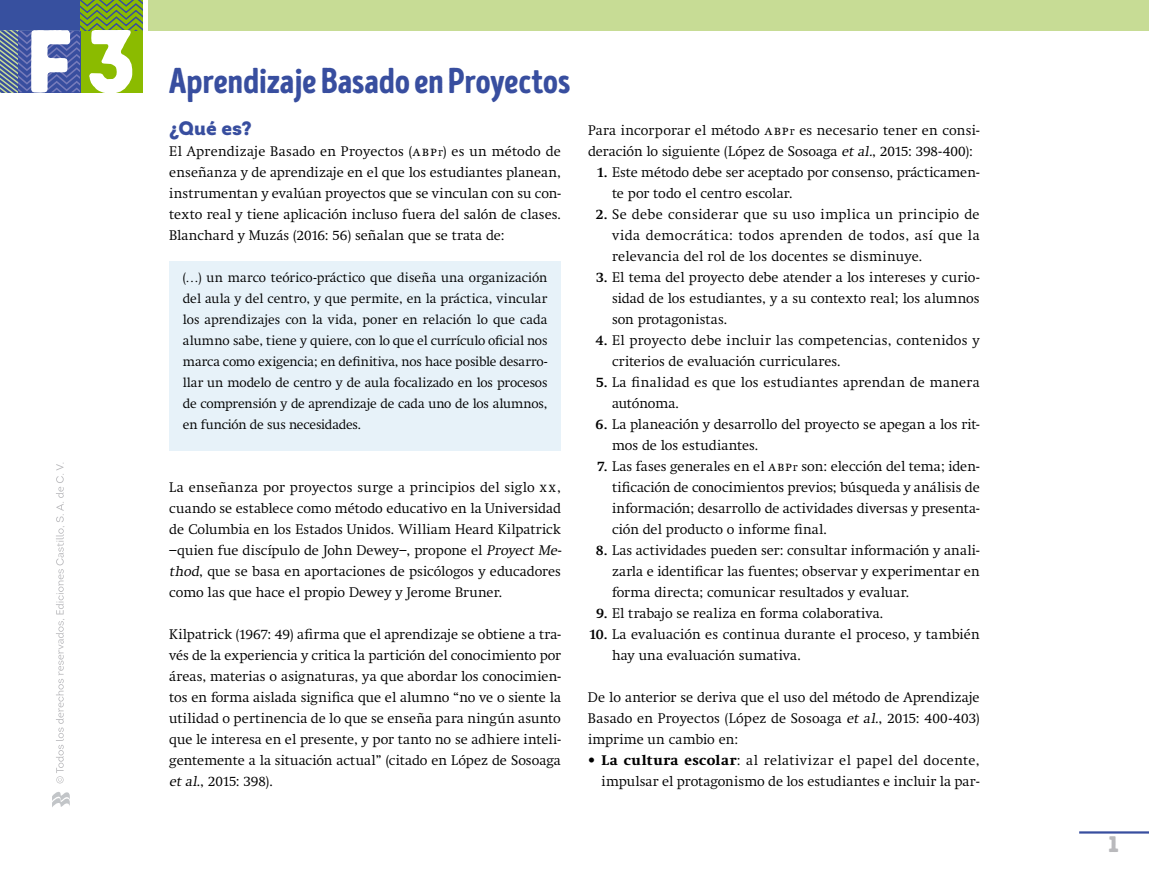
<style>
.page{position:relative;width:1149px;height:872px;background:#fff}
.page>*{position:absolute;margin:0;border:0;box-sizing:border-box;transform-origin:0 0}
.t1{font:89.1px "Intro Rust Base";color:#fff}
.t2{font:36px "Intro Head H Base";letter-spacing:-.015em;color:#384e9f}
.t3{font:22.5px "Intro Rust Base";color:#b9b9bc}
.t4{font:900 19.5px "Intro";color:#384e9f}
.t5{font:300 14.25px/21px "Swift Neue LT Pro";letter-spacing:.01em;color:#000;text-align:justify}
.t6{font:300 13.5px/21px "Swift Neue LT Pro";letter-spacing:-.01em;color:#000;text-align:justify}
.s1{font-size:12px}
.s2{font-style:italic}
.s3{font-weight:600}
.s4{font-weight:700}
</style>
<div class="page">
<svg style="left:52px;top:792px;width:18px;height:15px"></svg>
<svg style="left:56px;top:462px;width:9px;height:321px"></svg>
<div style="left:169px;top:261px;width:392px;height:189px;background:#e7f2f9"></div>
<hr style="left:1078px;top:831px;width:70px;height:2px;background:#384e9f">
<div style="left:148px;top:0;width:1000px;height:31px;background:#c7dc95"></div>
<svg style="left:0;top:0;width:142px;height:92px;background:#628163"></svg>
<h1 class="t1" style="left:25px;top:5px;width:113px">F3</h1>
<h2 class="t2" style="left:169px;top:59px;width:402px">Aprendizaje Basado en Proyectos</h2>
<h3 class="t4" style="left:169px;top:115px;width:84px">¿Qué es?</h3>
<p class="t5" style="left:169px;top:141px;width:393px">El Aprendizaje Basado en Proyectos (abp<span class="s1">r</span>) es un método de enseñanza y de aprendizaje en el que los estudiantes planean, instrumentan y evalúan proyectos que se vinculan con su con&shy;texto real y tiene aplicación incluso fuera del salón de clases.<br>Blanchard y Muzás (2016: 56) señalan que se trata de:</p>
<p class="t6" style="left:183px;top:267px;width:366px">(…) un marco teórico-práctico que diseña una organización del aula y del centro, y que permite, en la práctica, vincular los aprendizajes con la vida, poner en relación lo que cada alumno sabe, tiene y quiere, con lo que el currículo oficial nos marca como exigencia; en definitiva, nos hace posible desarro&shy;llar un modelo de centro y de aula focalizado en los procesos de comprensión y de aprendizaje de cada uno de los alumnos, en función de sus necesidades.</p>
<p class="t5" style="left:169px;top:477px;width:395px;text-align:left">La enseñanza por proyectos surge a principios del siglo xx, cuando se establece como método educativo en la Universidad de Columbia en los Estados Unidos. William Heard Kilpatrick −quien fue discípulo de John Dewey−, propone el <span class="s2">Proyect Me&shy;thod</span>, que se basa en aportaciones de psicólogos y educadores como las que hace el propio Dewey y Jerome Bruner.</p>
<p class="t5" style="left:169px;top:624px;width:393px">Kilpatrick (1967: 49) afirma que el aprendizaje se obtiene a tra&shy;vés de la experiencia y critica la partición del conocimiento por áreas, materias o asignaturas, ya que abordar los conocimien&shy;tos en forma aislada significa que el alumno “no ve o siente la utilidad o pertinencia de lo que se enseña para ningún asunto que le interesa en el presente, y por tanto no se adhiere inteli&shy;gentemente a la situación actual” (citado en López de Sosoaga <span class="s2">et al</span>., 2015: 398).</p>
<p class="t5" style="left:588px;top:120px;width:393px">Para incorporar el método abp<span class="s1">r</span> es necesario tener en consi&shy;deración lo siguiente (López de Sosoaga <span class="s2">et al.</span>, 2015: 398-400):</p>
<p class="t5" style="left:612px;top:162px;width:369px;text-indent:-15px"><span class="s3">1.</span> Este método debe ser aceptado por consenso, prácticamen&shy;te por todo el centro escolar.</p>
<p class="t5" style="left:612px;top:204px;width:369px;text-indent:-16px"><span class="s3">2.</span> Se debe considerar que su uso implica un principio de vida democrática: todos aprenden de todos, así que la relevancia del rol de los docentes se disminuye.</p>
<p class="t5" style="left:612px;top:267px;width:369px;text-indent:-16px"><span class="s3">3.</span> El tema del proyecto debe atender a los intereses y curio&shy;sidad de los estudiantes, y a su contexto real; los alumnos son protagonistas.</p>
<p class="t5" style="left:612px;top:330px;width:369px;text-indent:-17px"><span class="s3">4.</span> El proyecto debe incluir las competencias, contenidos y criterios de evaluación curriculares.</p>
<p class="t5" style="left:612px;top:372px;width:369px;text-indent:-16px"><span class="s3">5.</span> La finalidad es que los estudiantes aprendan de manera autónoma.</p>
<p class="t5" style="left:612px;top:414px;width:369px;text-indent:-16px"><span class="s3">6.</span> La planeación y desarrollo del proyecto se apegan a los rit&shy;mos de los estudiantes.</p>
<p class="t5" style="left:612px;top:456px;width:369px;text-indent:-15px"><span class="s3">7.</span> Las fases generales en el abp<span class="s1">r</span> son: elección del tema; iden&shy;tificación de conocimientos previos; búsqueda y análisis de información; desarrollo de actividades diversas y presenta&shy;ción del producto o informe final.</p>
<p class="t5" style="left:612px;top:540px;width:369px;text-indent:-16px"><span class="s3">8.</span> Las actividades pueden ser: consultar información y anali&shy;zarla e identificar las fuentes; observar y experimentar en forma directa; comunicar resultados y evaluar.</p>
<p class="t5" style="left:596px;top:603px;width:288px"><span class="s3">9.</span> El trabajo se realiza en forma colaborativa.</p>
<p class="t5" style="left:612px;top:624px;width:369px;text-indent:-22px"><span class="s3">10.</span> La evaluación es continua durante el proceso, y también hay una evaluación sumativa.</p>
<p class="t5" style="left:587px;top:687px;width:393px">De lo anterior se deriva que el uso del método de Aprendizaje Basado en Proyectos (López de Sosoaga <span class="s2">et al.</span>, 2015: 400-403) imprime un cambio en:</p>
<p class="t5" style="left:588px;top:750px;width:393px;text-align:right"><span class="s4">• La cultura escolar</span>: al relativizar el papel del docente, impulsar el protagonismo de los estudiantes e incluir la par-</p>
<h3 class="t3" style="left:1107px;top:830px;width:12px">1</h3>
</div>
